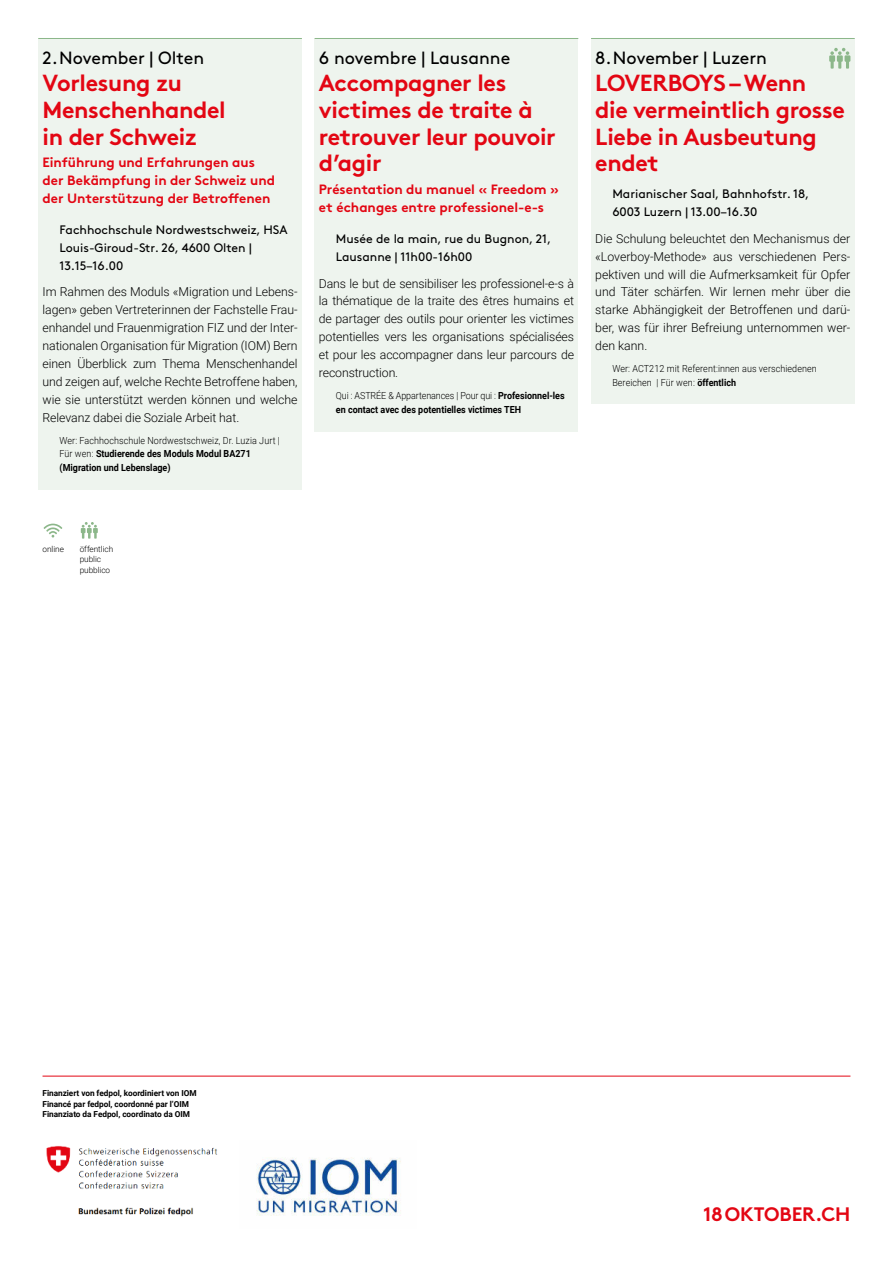
<style>
.page{position:relative;width:893px;height:1263px;background:#fff}
.page>*{position:absolute;margin:0;border:0;box-sizing:border-box;transform-origin:0 0}
.t1{font:700 23.25px/26.8px "Brown";letter-spacing:-.015em;color:#e30613}
.t2{font:700 19.5px "Brown";letter-spacing:-.005em;color:#e30613}
.t3{font:17.7px "Brown";color:#000}
.t4{font:700 13.5px/17.9px "Brown";color:#e30613}
.t5{font:300 12.3px/17.9px "Roboto";letter-spacing:-.005em;color:#000;text-align:justify}
.t6{font:12.3px/17.9px "Brown";color:#000}
.t7{font:300 9.75px/13.4px "Roboto";letter-spacing:.01em;color:#000;scale:.92 1}
.t8{font:700 9.75px/13.4px "Roboto";color:#000;scale:.92 1}
.t9{font:700 8.25px/10.6px "Roboto";letter-spacing:-.005em;color:#000}
.t10{font:300 8.25px/10.6px "Roboto";letter-spacing:-.005em;color:#000}
.s1{font-weight:700}
.s2{font-weight:300}
</style>
<div class="page">
<div style="left:38px;top:39px;width:264px;height:451px;background:#eef4ee"></div>
<div style="left:315px;top:39px;width:263px;height:393px;background:#eef4ee"></div>
<div style="left:591px;top:39px;width:264px;height:365px;background:#eef4ee"></div>
<hr style="left:38px;top:38px;width:264px;height:1px;background:#8cb78a">
<hr style="left:315px;top:38px;width:263px;height:1px;background:#8cb78a">
<hr style="left:591px;top:38px;width:264px;height:1px;background:#8cb78a">
<img style="left:46px;top:1146px;width:171px;height:71px">
<img style="left:256px;top:1157px;width:145px;height:59px">
<svg style="left:829px;top:48px;width:21px;height:21px"></svg>
<hr style="left:43px;top:1076px;width:807px;height:1px;background:#e30613">
<svg style="left:81px;top:522px;width:17px;height:17px"></svg>
<svg style="left:44px;top:524px;width:18px;height:13px"></svg>
<h3 class="t3" style="left:43px;top:52px;width:163px">2. November | Olten</h3>
<h1 class="t1" style="left:43px;top:70px;width:185px">Vorlesung zu<br>Menschenhandel in der Schweiz</h1>
<p class="t4" style="left:43px;top:154px;width:234px">Einführung und Erfahrungen aus der Bekämpfung in der Schweiz und der Unterstützung der Betroffenen</p>
<p class="t6" style="left:60px;top:222px;width:230px">Fachhochschule Nordwestschweiz, HSA<br>Louis-Giroud-Str. 26, 4600 Olten |<br>13.15–16.00</p>
<p class="t5" style="left:43px;top:284px;width:257px">Im Rahmen des Moduls «Migration und Lebens&shy;lagen» geben Vertreterinnen der Fachstelle Frau&shy;enhandel und Frauenmigration FIZ und der Inter&shy;nationalen Organisation für Migration (IOM) Bern einen Überblick zum Thema Menschenhandel und zeigen auf, welche Rechte Betroffene haben, wie sie unterstützt werden können und welche Relevanz dabei die Soziale Arbeit hat.</p>
<p class="t7" style="left:60px;top:434px;width:241px">Wer: Fachhochschule Nordwestschweiz, Dr. Luzia Jurt |<br>Für wen: <span class="s1">Studierende des Moduls Modul BA271 (Migration und Lebenslage)</span></p>
<h3 class="t3" style="left:319px;top:52px;width:193px">6 novembre | Lausanne</h3>
<h1 class="t1" style="left:319px;top:70px;width:238px">Accompagner les victimes de traite à retrouver leur pouvoir d’agir</h1>
<p class="t4" style="left:319px;top:180px;width:242px">Présentation du manuel « Freedom » et échanges entre professionel-e-s</p>
<p class="t6" style="left:336px;top:231px;width:217px">Musée de la main, rue du Bugnon, 21,<br>Lausanne | 11h00-16h00</p>
<p class="t5" style="left:319px;top:275px;width:257px">Dans le but de sensibiliser les professionel-e-s à la thématique de la traite des êtres humains et de partager des outils pour orienter les victimes potentielles vers les organisations spécialisées et pour les accompagner dans leur parcours de reconstruction.</p>
<p class="t8" style="left:336px;top:390px;width:250px"><span class="s2">Qui : ASTRÉE &amp; Appartenances | Pour qui :</span> Profesionnel-les en contact avec des potentielles victimes TEH</p>
<h3 class="t3" style="left:595px;top:52px;width:173px">8. November | Luzern</h3>
<h1 class="t1" style="left:595px;top:70px;width:251px">LOVERBOYS – Wenn<br>die vermeintlich grosse<br>Liebe in Ausbeutung endet</h1>
<p class="t6" style="left:612px;top:186px;width:199px">Marianischer Saal, Bahnhofstr. 18,<br>6003 Luzern | 13.00–16.30</p>
<p class="t5" style="left:595px;top:231px;width:257px">Die Schulung beleuchtet den Mechanismus der «Loverboy-Methode» aus verschiedenen Pers&shy;pektiven und will die Aufmerksamkeit für Opfer und Täter schärfen. Wir lernen mehr über die starke Abhängigkeit der Betroffenen und darü&shy;ber, was für ihrer Befreiung unternommen wer&shy;den kann.</p>
<p class="t7" style="left:612px;top:363px;width:224px">Wer: ACT212 mit Referent:innen aus verschiedenen<br>Bereichen | Für wen: <span class="s1">öffentlich</span></p>
<p class="t10" style="left:43px;top:544px;width:23px">online</p>
<p class="t10" style="left:80px;top:543px;width:35px">öffentlich public pubblico</p>
<p class="t9" style="left:43px;top:1088px;width:156px">Finanziert von fedpol, koordiniert von IOM<br>Financé par fedpol, coordonné par l’OIM<br>Finanziato da Fedpol, coordinato da OIM</p>
<h2 class="t2" style="left:703px;top:1203px;width:149px">18 OKTOBER.CH</h2>
</div>
